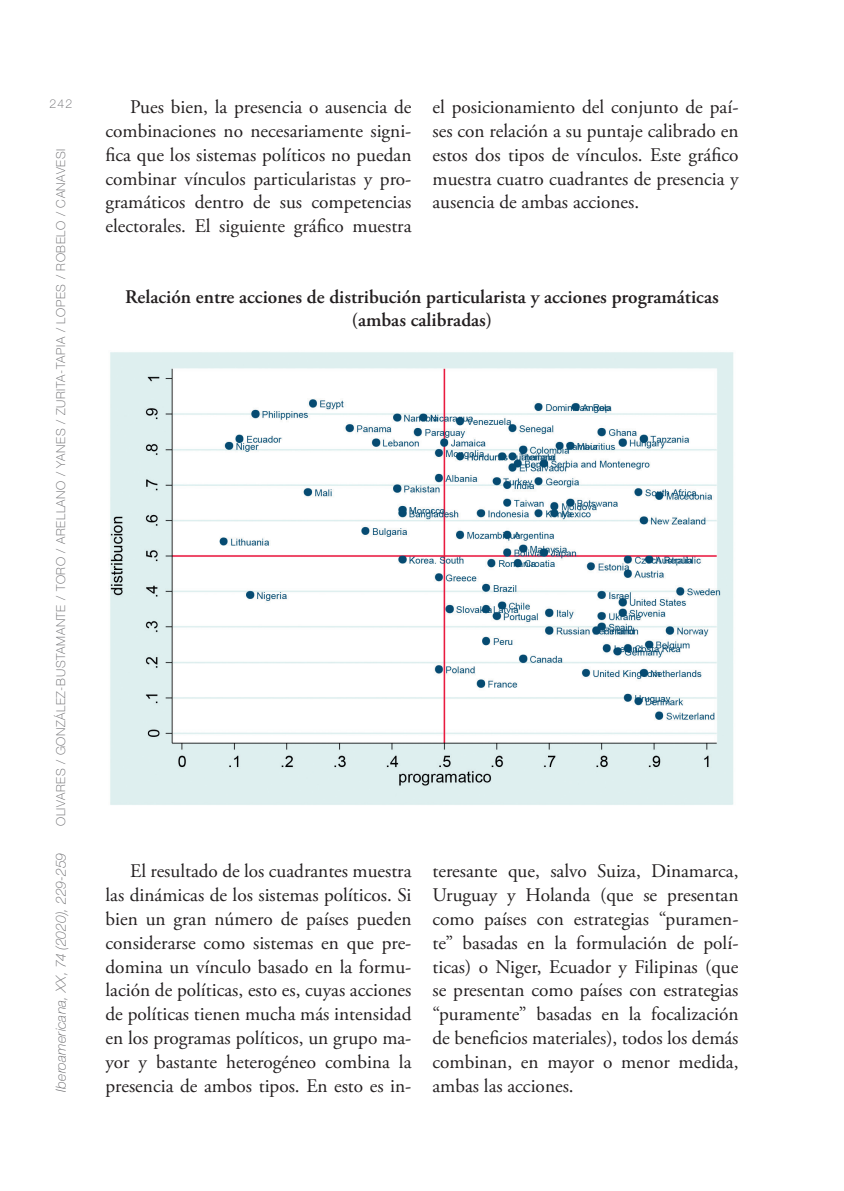
<style>
.page{position:relative;width:844px;height:1191px;background:#fff}
.page>*{position:absolute;margin:0;border:0;box-sizing:border-box;transform-origin:0 0}
.t1{font:19.25px/23.8px "Adobe Garamond Pro";color:#231f20;text-align:justify}
.epigrafe-tabla{font:600 19.25px/23.1px "Adobe Garamond Pro";color:#231f20;text-align:center}
.t2{font:italic 100 14px "Helvetica Neue LT Std";letter-spacing:.01em;color:#636366}
.t3{font:100 12.25px "Helvetica Neue LT Std";letter-spacing:.05em;color:#636366}
</style>
<div class="page">
<img style="left:110px;top:352px;width:624px;height:453px">
<p class="t3" style="left:49px;top:97px;width:24px">242</p>
<p class="t1" style="left:105px;top:96px;width:307px;text-indent:25px">Pues bien, la presencia o ausencia de combinaciones no necesariamente signi&shy;fica que los sistemas políticos no puedan combinar vínculos particularistas y pro&shy;gramáticos dentro de sus competencias electorales. El siguiente gráfico muestra</p>
<p class="t1" style="left:432px;top:96px;width:307px">el posicionamiento del conjunto de paí&shy;ses con relación a su puntaje calibrado en estos dos tipos de vínculos. Este gráfico muestra cuatro cuadrantes de presencia y ausencia de ambas acciones.</p>
<p class="t3" style="left:54px;top:826px;width:678px;rotate:-90deg">OLIVARES / GONZÁLEZ-BUSTAMANTE / TORO / ARELLANO / YANES / ZURITA-TAPIA / LOPES / ROBELO / CANAVESI</p>
<p class="epigrafe-tabla" style="left:125px;top:285px;width:595px">Relación entre acciones de distribución particularista y acciones programáticas (ambas calibradas)</p>
<p class="t2" style="left:53px;top:1091px;width:240px;rotate:-90deg">Iberoamericana, XX, 74 (2020), 229-259</p>
<p class="t1" style="left:105px;top:860px;width:307px;text-indent:25px">El resultado de los cuadrantes muestra las dinámicas de los sistemas políticos. Si bien un gran número de países pueden considerarse como sistemas en que pre&shy;domina un vínculo basado en la formu&shy;lación de políticas, esto es, cuyas acciones de políticas tienen mucha más intensidad en los programas políticos, un grupo ma&shy;yor y bastante heterogéneo combina la presencia de ambos tipos. En esto es in-</p>
<p class="t1" style="left:432px;top:860px;width:307px">teresante que, salvo Suiza, Dinamarca, Uruguay y Holanda (que se presentan como países con estrategias “puramen&shy;te” basadas en la formulación de polí&shy;ticas) o Niger, Ecuador y Filipinas (que se presentan como países con estrategias “puramente” basadas en la focalización de beneficios materiales), todos los demás combinan, en mayor o menor medida, ambas las acciones.</p>
</div>
